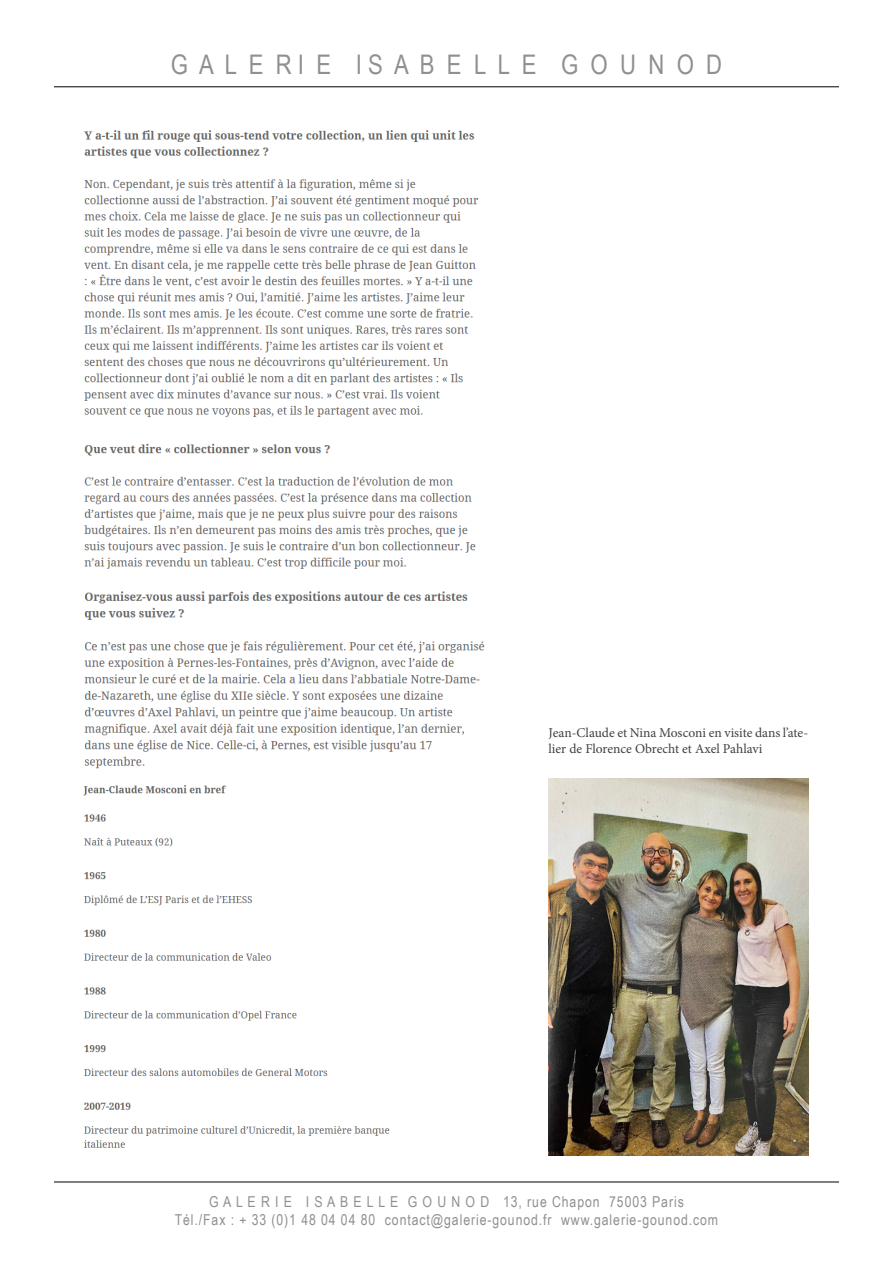
<style>
.page{position:relative;width:893px;height:1263px;background:#fff}
.page>*{position:absolute;margin:0;border:0;box-sizing:border-box;transform-origin:0 0}
.t1{font:27px "Arial Narrow";color:#909090}
.t2{font:15px/18px "Arial Narrow";letter-spacing:.06em;color:#909090;text-align:center}
.t3{font:13.5px/16.2px "Minion Pro";color:#404040}
</style>
<div class="page">
<hr style="left:54px;top:87px;width:785px;height:1px;background:#000">
<hr style="left:54px;top:1182px;width:785px;height:1px;background:#000">
<img style="left:84px;top:130px;width:395px;height:439px">
<img style="left:84px;top:591px;width:401px;height:178px">
<img style="left:83px;top:785px;width:307px;height:363px">
<img style="left:549px;top:778px;width:259px;height:377px">
<h1 class="t1" style="left:171px;top:44px;width:553px">G A L E R I E I S A B E L L E G O U N O D</h1>
<p class="t3" style="left:549px;top:725px;width:261px">Jean-Claude et Nina Mosconi en visite dans l’ate&shy;lier de Florence Obrecht et Axel Pahlavi</p>
<p class="t2" style="left:175px;top:1192px;width:545px">G A L E R I E I S A B E L L E G O U N O D 13, rue Chapon 75003 Paris<br>Tél./Fax : + 33 (0)1 48 04 04 80 contact@galerie-gounod.fr www.galerie-gounod.com</p>
</div>
